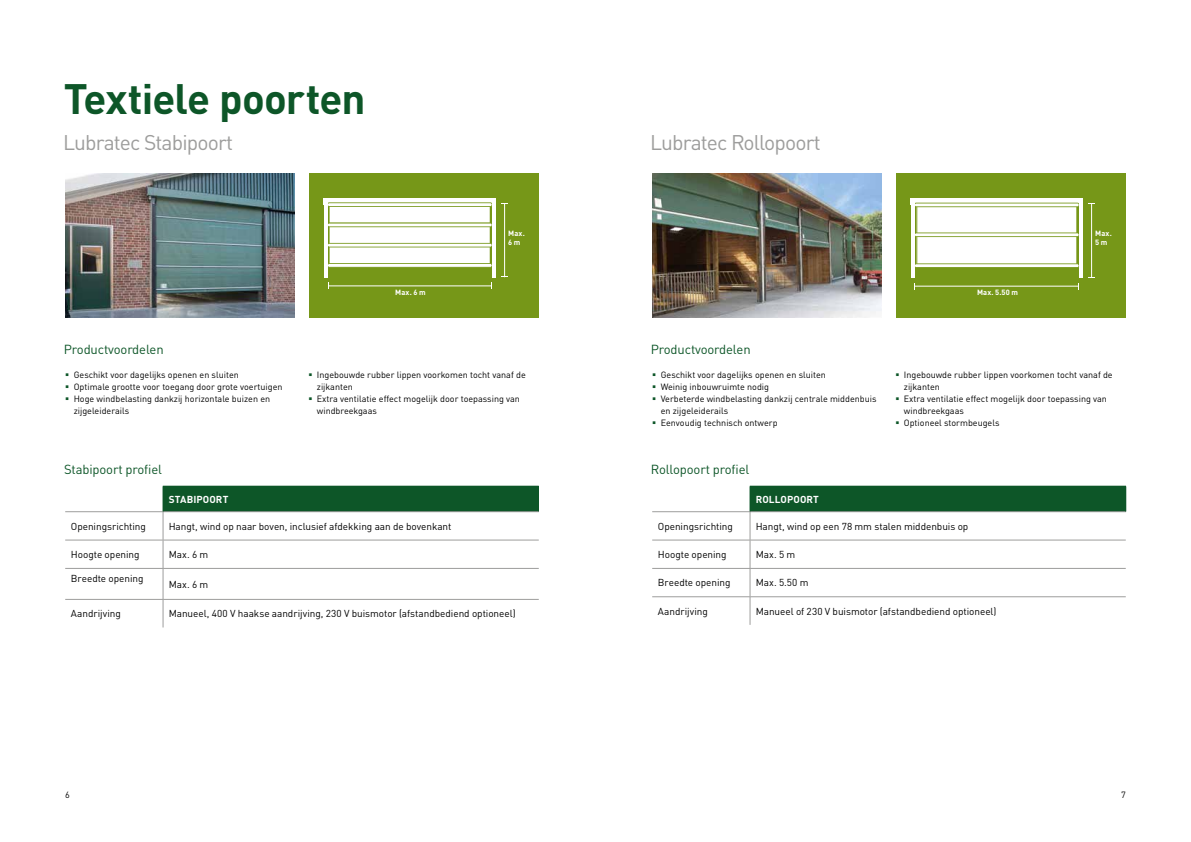
<style>
.page{position:relative;width:1191px;height:842px;background:#fff}
.page>*{position:absolute;margin:0;border:0;box-sizing:border-box;transform-origin:0 0}
.t1{font:700 42px "DIN Pro";letter-spacing:-.025em;color:#0d5628}
.t2{font:21px "DIN Pro";letter-spacing:-.04em;color:#9d9d9c}
.t3{font:13px "DIN Pro";letter-spacing:-.01em;color:#0d5628}
.t4{font:10px "DIN Pro";letter-spacing:-.005em;color:#000}
.t5{font:700 10px "DIN Pro";letter-spacing:.01em;color:#fff}
.t6{font:9px/12px "DIN Pro";color:#000}
.t7{font:700 7.5px/9px "DIN Pro";letter-spacing:.02em;color:#fff}
</style>
<div class="page">
<div style="left:163px;top:486px;width:376px;height:26px;background:#0d5628"></div>
<hr style="left:65px;top:511px;width:98px;height:1px;background:#9d9d9c">
<hr style="left:163px;top:511px;width:376px;height:1px;background:#9d9d9c">
<hr style="left:65px;top:540px;width:98px;height:1px;background:#9d9d9c">
<hr style="left:163px;top:540px;width:376px;height:1px;background:#9d9d9c">
<hr style="left:65px;top:568px;width:98px;height:1px;background:#9d9d9c">
<hr style="left:163px;top:568px;width:376px;height:1px;background:#9d9d9c">
<hr style="left:163px;top:569px;width:1px;height:30px;background:#9d9d9c">
<hr style="left:65px;top:599px;width:98px;height:1px;background:#9d9d9c">
<hr style="left:163px;top:599px;width:376px;height:1px;background:#9d9d9c">
<svg style="left:163px;top:600px;width:1px;height:27px"></svg>
<svg style="left:163px;top:511px;width:1px;height:57px"></svg>
<div style="left:309px;top:174px;width:230px;height:144px;background:#769718"></div>
<div style="left:324px;top:198px;width:172px;height:7px;background:#fff"></div>
<hr style="left:328px;top:285px;width:163px;height:1px;background:#fff">
<hr style="left:504px;top:203px;width:1px;height:74px;background:#fff">
<svg style="left:327px;top:202px;width:165px;height:66px;background:#edf1e1"></svg>
<hr style="left:324px;top:198px;width:3px;height:79px;background:#fff">
<hr style="left:492px;top:198px;width:4px;height:79px;background:#fff">
<img style="left:65px;top:174px;width:230px;height:144px">
<div style="left:750px;top:486px;width:375px;height:26px;background:#0d5628"></div>
<hr style="left:652px;top:540px;width:98px;height:1px;background:#9d9d9c">
<hr style="left:750px;top:540px;width:375px;height:1px;background:#9d9d9c">
<hr style="left:652px;top:568px;width:98px;height:1px;background:#9d9d9c">
<hr style="left:750px;top:568px;width:375px;height:1px;background:#9d9d9c">
<hr style="left:652px;top:596px;width:98px;height:1px;background:#9d9d9c">
<hr style="left:750px;top:596px;width:375px;height:1px;background:#9d9d9c">
<hr style="left:652px;top:511px;width:98px;height:1px;background:#9d9d9c">
<hr style="left:750px;top:511px;width:376px;height:1px;background:#9d9d9c">
<svg style="left:750px;top:511px;width:1px;height:114px"></svg>
<svg style="left:1125px;top:486px;width:1px;height:25px"></svg>
<div style="left:896px;top:174px;width:229px;height:144px;background:#769718"></div>
<svg style="left:914px;top:199px;width:165px;height:4px"></svg>
<hr style="left:915px;top:286px;width:163px;height:1px;background:#fff">
<hr style="left:1091px;top:203px;width:1px;height:74px;background:#fff">
<svg style="left:914px;top:203px;width:165px;height:65px;background:#f1f4e8"></svg>
<svg style="left:910px;top:199px;width:4px;height:79px"></svg>
<hr style="left:1079px;top:199px;width:4px;height:79px;background:#fff">
<img style="left:652px;top:174px;width:230px;height:144px">
<h1 class="t1" style="left:64px;top:66px;width:303px">Textiele poorten</h1>
<h2 class="t2" style="left:63px;top:126px;width:171px">Lubratec Stabipoort</h2>
<h2 class="t2" style="left:650px;top:126px;width:172px">Lubratec Rollopoort</h2>
<p class="t7" style="left:508px;top:228px;width:18px">Max.<br>6 m</p>
<p class="t7" style="left:1095px;top:228px;width:18px">Max.<br>5 m</p>
<p class="t7" style="left:395px;top:288px;width:32px">Max. 6 m</p>
<p class="t7" style="left:977px;top:288px;width:42px">Max. 5.50 m</p>
<h3 class="t3" style="left:64px;top:339px;width:101px">Productvoordelen</h3>
<h3 class="t3" style="left:651px;top:339px;width:101px">Productvoordelen</h3>
<p class="t6" style="left:74px;top:368px;width:210px">Geschikt voor dagelijks openen en sluiten<br>Optimale grootte voor toegang door grote voertuigen Hoge windbelasting dankzij horizontale buizen en zijgeleiderails</p>
<p class="t6" style="left:317px;top:368px;width:210px">Ingebouwde rubber lippen voorkomen tocht vanaf de zijkanten<br>Extra ventilatie effect mogelijk door toepassing van windbreekgaas</p>
<p class="t6" style="left:660px;top:368px;width:217px">Geschikt voor dagelijks openen en sluiten<br>Weinig inbouwruimte nodig<br>Verbeterde windbelasting dankzij centrale middenbuis en zijgeleiderails<br>Eenvoudig technisch ontwerp</p>
<p class="t6" style="left:904px;top:368px;width:210px">Ingebouwde rubber lippen voorkomen tocht vanaf de zijkanten<br>Extra ventilatie effect mogelijk door toepassing van windbreekgaas<br>Optioneel stormbeugels</p>
<h3 class="t3" style="left:64px;top:459px;width:99px">Stabipoort profiel</h3>
<h3 class="t3" style="left:651px;top:459px;width:100px">Rollopoort profiel</h3>
<p class="t5" style="left:169px;top:491px;width:61px">STABIPOORT</p>
<p class="t5" style="left:755px;top:491px;width:65px">ROLLOPOORT</p>
<p class="t4" style="left:71px;top:518px;width:77px">Openingsrichting</p>
<p class="t4" style="left:169px;top:518px;width:284px">Hangt, wind op naar boven, inclusief afdekking aan de bovenkant</p>
<p class="t4" style="left:71px;top:547px;width:70px">Hoogte opening</p>
<p class="t4" style="left:169px;top:547px;width:41px">Max. 6 m</p>
<p class="t4" style="left:71px;top:570px;width:74px">Breedte opening</p>
<p class="t4" style="left:169px;top:576px;width:41px">Max. 6 m</p>
<p class="t4" style="left:71px;top:606px;width:52px">Aandrijving</p>
<p class="t4" style="left:169px;top:606px;width:348px">Manueel, 400 V haakse aandrijving, 230 V buismotor (afstandbediend optioneel)</p>
<p class="t4" style="left:658px;top:518px;width:77px">Openingsrichting</p>
<p class="t4" style="left:755px;top:518px;width:214px">Hangt, wind op een 78 mm stalen middenbuis op</p>
<p class="t4" style="left:658px;top:547px;width:70px">Hoogte opening</p>
<p class="t4" style="left:755px;top:547px;width:41px">Max. 5 m</p>
<p class="t4" style="left:658px;top:575px;width:74px">Breedte opening</p>
<p class="t4" style="left:755px;top:575px;width:54px">Max. 5.50 m</p>
<p class="t4" style="left:658px;top:603px;width:52px">Aandrijving</p>
<p class="t4" style="left:755px;top:603px;width:242px">Manueel of 230 V buismotor (afstandbediend optioneel)</p>
<p class="t6" style="left:65px;top:788px;width:6px">6</p>
<p class="t6" style="left:1121px;top:788px;width:6px">7</p>
</div>
